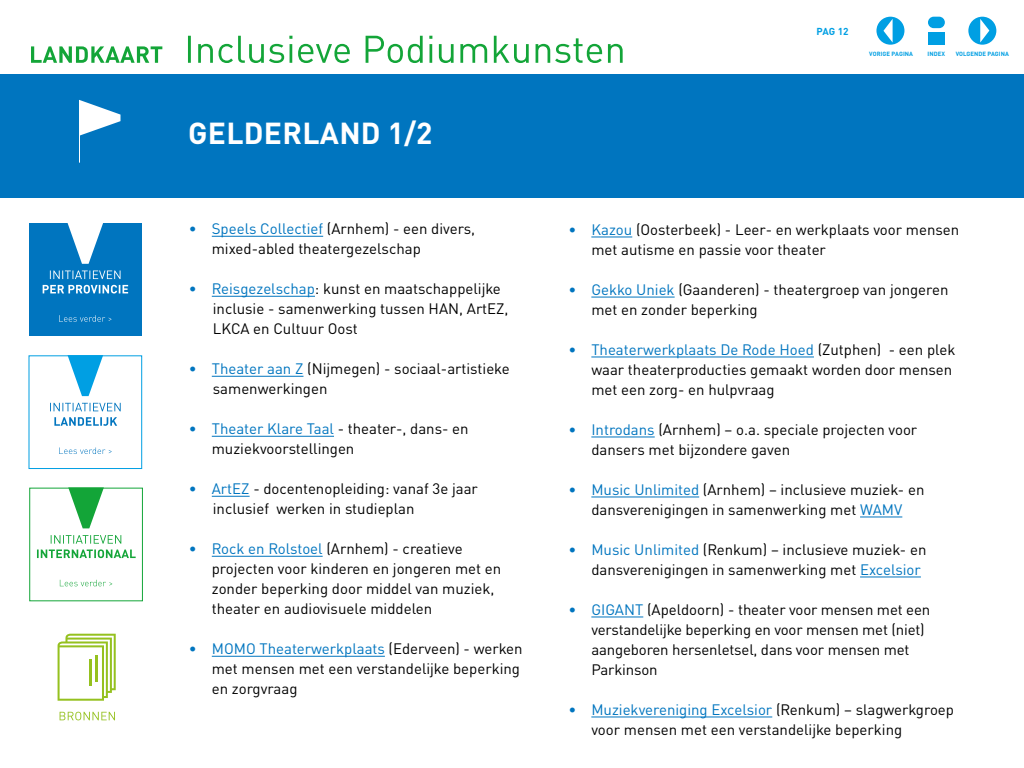
<style>
.page{position:relative;width:1024px;height:768px;background:#fff}
.page>*{position:absolute;margin:0;border:0;box-sizing:border-box;transform-origin:0 0}
.TUSSENKOP{font:700 30px "DINOT";letter-spacing:.01em;color:#fff}
.link_donkerblauw{font:15px/20px "DINOT";color:#000}
.PLAT{font:15px/20px "DINOT";color:#000}
.t1{font:700 10px "DINOT";color:#009fe3}
.t2{font:700 6px "DINOT";letter-spacing:.01em;color:#009fe3}
.s1{color:#0075bf}
</style>
<div class="page">
<div style="left:876px;top:17px;width:28px;height:28px;background:#009fe3;border-radius:50%"></div>
<svg style="left:883px;top:19px;width:10px;height:24px"></svg>
<div style="left:968px;top:17px;width:28px;height:28px;background:#009fe3;border-radius:50%"></div>
<svg style="left:980px;top:19px;width:9px;height:24px"></svg>
<div style="left:0;top:74px;width:1024px;height:124px;background:#0075bf"></div>
<hr style="left:212px;top:236px;width:111px;height:1px;background:#0075bf">
<hr style="left:212px;top:296px;width:103px;height:1px;background:#0075bf">
<hr style="left:212px;top:376px;width:91px;height:1px;background:#0075bf">
<hr style="left:212px;top:436px;width:122px;height:1px;background:#0075bf">
<hr style="left:212px;top:496px;width:38px;height:1px;background:#0075bf">
<hr style="left:212px;top:556px;width:111px;height:1px;background:#0075bf">
<hr style="left:212px;top:656px;width:173px;height:1px;background:#0075bf">
<hr style="left:591px;top:237px;width:41px;height:1px;background:#0075bf">
<hr style="left:591px;top:297px;width:84px;height:1px;background:#0075bf">
<hr style="left:591px;top:357px;width:223px;height:1px;background:#0075bf">
<hr style="left:591px;top:437px;width:64px;height:1px;background:#0075bf">
<hr style="left:591px;top:497px;width:108px;height:1px;background:#0075bf">
<hr style="left:860px;top:517px;width:42px;height:1px;background:#0075bf">
<hr style="left:860px;top:577px;width:61px;height:1px;background:#0075bf">
<hr style="left:591px;top:617px;width:52px;height:1px;background:#0075bf">
<hr style="left:591px;top:717px;width:181px;height:1px;background:#0075bf">
<svg style="left:80px;top:100px;width:41px;height:36px"></svg>
<hr style="left:79px;top:100px;width:1px;height:63px;background:#fff">
<svg style="left:31px;top:36px;width:592px;height:27px"></svg>
<div style="left:928px;top:17px;width:17px;height:11px;background:#009fe3;border-radius:6px"></div>
<div style="left:928px;top:32px;width:17px;height:13px;background:#009fe3"></div>
<div style="left:29px;top:488px;width:114px;height:113px;border:1px solid #13a538"></div>
<svg style="left:68px;top:487px;width:36px;height:41px"></svg>
<svg style="left:60px;top:580px;width:52px;height:6px"></svg>
<svg style="left:37px;top:535px;width:99px;height:23px"></svg>
<div style="left:28px;top:355px;width:114px;height:114px;border:1px solid #009fe3"></div>
<svg style="left:68px;top:355px;width:35px;height:41px"></svg>
<svg style="left:59px;top:447px;width:53px;height:7px"></svg>
<svg style="left:54px;top:417px;width:63px;height:9px"></svg>
<svg style="left:50px;top:403px;width:71px;height:8px"></svg>
<svg style="left:58px;top:634px;width:58px;height:67px"></svg>
<hr style="left:90px;top:659px;width:2px;height:27px;background:#95c11f">
<hr style="left:95px;top:655px;width:2px;height:27px;background:#95c11f">
<svg style="left:60px;top:712px;width:55px;height:8px"></svg>
<div style="left:29px;top:224px;width:113px;height:112px;background:#0075bf"></div>
<svg style="left:68px;top:223px;width:35px;height:41px"></svg>
<svg style="left:59px;top:315px;width:52px;height:7px"></svg>
<svg style="left:43px;top:285px;width:85px;height:9px"></svg>
<svg style="left:50px;top:271px;width:71px;height:8px"></svg>
<p class="TUSSENKOP" style="left:188px;top:114px;width:246px">GELDERLAND 1/2</p>
<p class="PLAT" style="left:212px;top:219px;width:265px;text-indent:-23px"><span class="s1">• Speels Collectief</span> (Arnhem) - een divers, mixed-abled theatergezelschap</p>
<p class="PLAT" style="left:213px;top:279px;width:297px;text-indent:-24px"><span class="s1">• Reisgezelschap</span>: kunst en maatschappelijke inclusie - samenwerking tussen HAN, ArtEZ,<br>LKCA en Cultuur Oost</p>
<p class="PLAT" style="left:213px;top:359px;width:298px;text-indent:-24px"><span class="s1">• Theater aan Z</span> (Nijmegen) - sociaal-artistieke samenwerkingen</p>
<p class="PLAT" style="left:212px;top:419px;width:258px;text-indent:-23px"><span class="s1">• Theater Klare Taal</span> - theater-, dans- en muziekvoorstellingen</p>
<p class="PLAT" style="left:213px;top:479px;width:267px;text-indent:-24px"><span class="s1">• ArtEZ</span> - docentenopleiding: vanaf 3e jaar inclusief werken in studieplan</p>
<p class="PLAT" style="left:212px;top:539px;width:291px;text-indent:-23px"><span class="s1">• Rock en Rolstoel</span> (Arnhem) - creatieve projecten voor kinderen en jongeren met en zonder beperking door middel van muziek, theater en audiovisuele middelen</p>
<p class="PLAT" style="left:212px;top:639px;width:312px;text-indent:-23px"><span class="s1">• MOMO Theaterwerkplaats</span> (Ederveen) - werken met mensen met een verstandelijke beperking en zorgvraag</p>
<p class="t1" style="left:817px;top:25px;width:33px">PAG 12</p>
<p class="t2" style="left:869px;top:50px;width:45px">VORIGE PAGINA</p>
<p class="t2" style="left:956px;top:50px;width:55px">VOLGENDE PAGINA</p>
<p class="t2" style="left:928px;top:50px;width:19px">INDEX</p>
<p class="PLAT" style="left:591px;top:219px;width:369px;text-indent:-23px"><span class="s1">• Kazou</span> (Oosterbeek) - Leer- en werkplaats voor mensen met autisme en passie voor theater</p>
<p class="link_donkerblauw" style="left:591px;top:279px;width:359px;text-indent:-23px"><span class="s1">• Gekko Uniek</span> (Gaanderen) - theatergroep van jongeren met en zonder beperking</p>
<p class="link_donkerblauw" style="left:591px;top:339px;width:366px;text-indent:-23px"><span class="s1">• Theaterwerkplaats De Rode Hoed</span> (Zutphen) - een plek waar theaterproducties gemaakt worden door mensen met een zorg- en hulpvraag</p>
<p class="link_donkerblauw" style="left:591px;top:419px;width:327px;text-indent:-23px"><span class="s1">• Introdans</span> (Arnhem) – o.a. speciale projecten voor dansers met bijzondere gaven</p>
<p class="link_donkerblauw" style="left:568px;top:479px;width:358px;text-align:center"><span class="s1">• Music Unlimited</span> (Arnhem) – inclusieve muziek- en dansverenigingen in samenwerking met <span class="s1">WAMV</span></p>
<p class="link_donkerblauw" style="left:591px;top:539px;width:337px;text-indent:-23px"><span class="s1">• Music Unlimited</span> (Renkum) – inclusieve muziek- en dansverenigingen in samenwerking met <span class="s1">Excelsior</span></p>
<p class="link_donkerblauw" style="left:591px;top:599px;width:340px;text-indent:-23px"><span class="s1">• GIGANT</span> (Apeldoorn) - theater voor mensen met een verstandelijke beperking en voor mensen met (niet) aangeboren hersenletsel, dans voor mensen met Parkinson</p>
<p class="link_donkerblauw" style="left:591px;top:699px;width:364px;text-indent:-23px"><span class="s1">• Muziekvereniging Excelsior</span> (Renkum) – slagwerkgroep voor mensen met een verstandelijke beperking</p>
</div>
